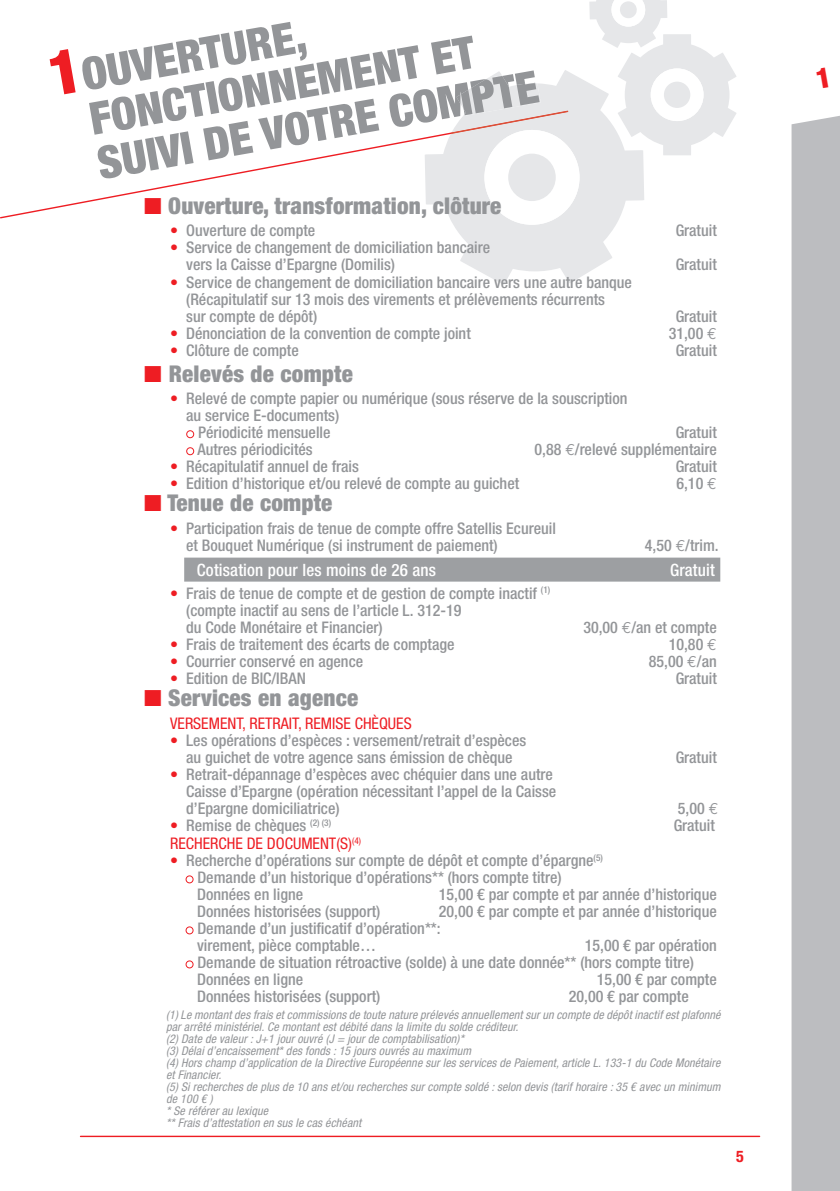
<style>
.page{position:relative;width:840px;height:1191px;background:#fff}
.page>*{position:absolute;margin:0;border:0;box-sizing:border-box;transform-origin:0 0}
.t1{font:900 condensed 45px/45px "Helvetica Neue LT Std";color:#939598}
.t2{font:900 condensed 23.2px "Helvetica Neue LT Std";letter-spacing:.01em;color:#939598}
.t3{font:500 condensed 17px "Helvetica Neue LT Std";letter-spacing:.01em;color:#fff}
.t4{font:500 condensed 16px/17px "Helvetica Neue LT Std";color:#939598}
.t5{font:condensed 16px "Helvetica Neue LT Std";color:#ee1d23}
.t6{font:700 condensed 16px "Helvetica Neue LT Std";color:#ee1d23}
.t7{font:italic condensed 12px/12px "Helvetica Neue LT Std";letter-spacing:.01em;color:#939598}
.s1{font-size:62px;color:#ee1d23}
.s2{color:#ee1d23}
.s3{font-family:"Euro Mono";font-weight:400;font-stretch:normal}
</style>
<div class="page">
<hr style="left:80px;top:1135px;width:679px;height:2px;background:#ee1d23">
<svg style="left:0;top:137px;width:424px;height:81px"></svg>
<svg style="left:424px;top:70px;width:220px;height:215px;fill:#e6e7e9"></svg>
<svg style="left:450px;top:83px;width:129px;height:142px"></svg>
<div style="left:508px;top:154px;width:47px;height:47px;background:#e6e7e9;border-radius:50%"></div>
<svg style="left:589px;top:0;width:147px;height:155px"></svg>
<div style="left:184px;top:557px;width:536px;height:24px;background:#9d9fa2"></div>
<div style="left:186px;top:430px;width:8px;height:8px;border:1px solid #ee1d23;border-radius:50%"></div>
<div style="left:186px;top:447px;width:8px;height:8px;border:1px solid #ee1d23;border-radius:50%"></div>
<div style="left:185px;top:875px;width:8px;height:8px;border:1px solid #ee1d23;border-radius:50%"></div>
<div style="left:185px;top:926px;width:8px;height:8px;border:1px solid #ee1d23;border-radius:50%"></div>
<div style="left:185px;top:960px;width:8px;height:8px;border:1px solid #ee1d23;border-radius:50%"></div>
<svg style="left:791px;top:116px;width:48px;height:1075px;background:#c5c6c8"></svg>
<h1 class="t1" style="left:79px;top:57px;width:448px;text-indent:-32px;rotate:-10deg"><span class="s1">1</span> OUVERTURE,<br>FONCTIONNEMENT ET<br>SUIVI DE VOTRE COMPTE</h1>
<h2 class="t2" style="left:144px;top:197px;width:358px"><span class="s2">■</span> Ouverture, transformation, clôture</h2>
<p class="t4" style="left:170px;top:224px;width:147px"><span class="s2">•</span> Ouverture de compte</p>
<p class="t4" style="left:675px;top:224px;width:43px">Gratuit</p>
<p class="t4" style="left:186px;top:241px;width:305px;text-indent:-16px"><span class="s2">•</span> Service de changement de domiciliation bancaire vers la Caisse d’Epargne (Domilis)</p>
<p class="t4" style="left:675px;top:258px;width:43px">Gratuit</p>
<p class="t4" style="left:186px;top:275px;width:447px;text-indent:-16px"><span class="s2">•</span> Service de changement de domiciliation bancaire vers une autre banque (Récapitulatif sur 13 mois des virements et prélèvements récurrents<br>sur compte de dépôt)</p>
<p class="t4" style="left:675px;top:309px;width:43px">Gratuit</p>
<p class="t4" style="left:170px;top:326px;width:302px"><span class="s2">•</span> Dénonciation de la convention de compte joint</p>
<p class="t4" style="left:668px;top:326px;width:49px">31,00 <span class="s3">€</span></p>
<p class="t4" style="left:170px;top:343px;width:130px"><span class="s2">•</span> Clôture de compte</p>
<p class="t4" style="left:675px;top:343px;width:43px">Gratuit</p>
<h2 class="t2" style="left:144px;top:365px;width:210px"><span class="s2">■</span> Relevés de compte</h2>
<p class="t4" style="left:170px;top:391px;width:458px"><span class="s2">•</span> Relevé de compte papier ou numérique (sous réserve de la souscription</p>
<p class="t4" style="left:186px;top:408px;width:154px">au service E-documents)</p>
<p class="t4" style="left:198px;top:425px;width:134px">Périodicité mensuelle</p>
<p class="t4" style="left:675px;top:425px;width:43px">Gratuit</p>
<p class="t4" style="left:197px;top:442px;width:117px">Autres périodicités</p>
<p class="t4" style="left:534px;top:442px;width:183px">0,88 <span class="s3">€</span>/relevé supplémentaire</p>
<p class="t4" style="left:170px;top:459px;width:190px"><span class="s2">•</span> Récapitulatif annuel de frais</p>
<p class="t4" style="left:675px;top:459px;width:43px">Gratuit</p>
<p class="t4" style="left:170px;top:476px;width:350px"><span class="s2">•</span> Edition d’historique et/ou relevé de compte au guichet</p>
<p class="t4" style="left:676px;top:476px;width:42px">6,10 <span class="s3">€</span></p>
<h2 class="t2" style="left:144px;top:494px;width:189px"><span class="s2">■</span> Tenue de compte</h2>
<p class="t4" style="left:186px;top:521px;width:371px;text-indent:-16px"><span class="s2">•</span> Participation frais de tenue de compte offre Satellis Ecureuil et Bouquet Numérique (si instrument de paiement)</p>
<p class="t4" style="left:644px;top:538px;width:75px">4,50 <span class="s3">€</span>/trim.</p>
<p class="t3" style="left:197px;top:564px;width:240px">Cotisation pour les moins de 26 ans</p>
<p class="t3" style="left:669px;top:564px;width:46px">Gratuit</p>
<p class="t4" style="left:186px;top:586px;width:365px;text-indent:-16px"><span class="s2">•</span> Frais de tenue de compte et de gestion de compte inactif <sup>(1) </sup>(compte inactif au sens de l’article L. 312-19<br>du Code Monétaire et Financier)</p>
<p class="t4" style="left:583px;top:620px;width:135px">30,00 <span class="s3">€</span>/an et compte</p>
<p class="t4" style="left:170px;top:637px;width:286px"><span class="s2">•</span> Frais de traitement des écarts de comptage</p>
<p class="t4" style="left:668px;top:637px;width:49px">10,80 <span class="s3">€</span></p>
<p class="t4" style="left:170px;top:654px;width:194px"><span class="s2">•</span> Courrier conservé en agence</p>
<p class="t4" style="left:648px;top:654px;width:69px">85,00 <span class="s3">€</span>/an</p>
<p class="t4" style="left:170px;top:671px;width:137px"><span class="s2">•</span> Edition de BIC/IBAN</p>
<p class="t4" style="left:675px;top:671px;width:43px">Gratuit</p>
<h2 class="t2" style="left:144px;top:689px;width:215px"><span class="s2">■</span> Services en agence</h2>
<p class="t5" style="left:170px;top:718px;width:243px">VERSEMENT, RETRAIT, REMISE CHÈQUES</p>
<p class="t4" style="left:170px;top:733px;width:357px;text-align:center"><span class="s2">•</span> Les opérations d’espèces : versement/retrait d’espèces au guichet de votre agence sans émission de chèque</p>
<p class="t4" style="left:675px;top:750px;width:43px">Gratuit</p>
<p class="t4" style="left:186px;top:767px;width:371px;text-indent:-16px"><span class="s2">•</span> Retrait-dépannage d’espèces avec chéquier dans une autre<br>Caisse d’Epargne (opération nécessitant l’appel de la Caisse d’Epargne domiciliatrice)</p>
<p class="t4" style="left:677px;top:801px;width:42px">5,00 <span class="s3">€</span></p>
<p class="t4" style="left:170px;top:818px;width:162px"><span class="s2">•</span> Remise de chèques <sup>(2)</sup> <sup>(3)</sup></p>
<p class="t4" style="left:673px;top:818px;width:43px">Gratuit</p>
<p class="t5" style="left:170px;top:838px;width:192px">RECHERCHE DE DOCUMENT(S)<sup>(4)</sup></p>
<p class="t4" style="left:197px;top:853px;width:407px;text-indent:-27px"><span class="s2">•</span> Recherche d’opérations sur compte de dépôt et compte d’épargne<sup>(5)<br></sup>Demande d’un historique d’opérations** (hors compte titre)<br>Données en ligne</p>
<p class="t4" style="left:438px;top:887px;width:279px">15,00 € par compte et par année d’historique</p>
<p class="t4" style="left:197px;top:904px;width:521px;text-indent:242px">20,00 € par compte et par année d’historique<br>Demande d’un justificatif d’opération**:<br>virement, pièce comptable…</p>
<p class="t4" style="left:197px;top:904px;width:185px">Données historisées (support)</p>
<p class="t4" style="left:197px;top:938px;width:521px;text-indent:387px">15,00 € par opération<br>Demande de situation rétroactive (solde) à une date donnée** (hors compte titre)<br>Données en ligne</p>
<p class="t4" style="left:596px;top:972px;width:121px">15,00 € par compte</p>
<p class="t4" style="left:197px;top:989px;width:185px">Données historisées (support)</p>
<p class="t4" style="left:568px;top:989px;width:121px">20,00 € par compte</p>
<p class="t7" style="left:166px;top:1009px;width:555px">(1) Le montant des frais et commissions de toute nature prélevés annuellement sur un compte de dépôt inactif est plafonné par arrêté ministériel. Ce montant est débité dans la limite du solde créditeur.<br>(2) Date de valeur : J+1 jour ouvré (J = jour de comptabilisation)*<br>(3) Délai d’encaissement* des fonds : 15 jours ouvrés au maximum<br>(4) Hors champ d’application de la Directive Européenne sur les services de Paiement, article L. 133-1 du Code Monétaire et Financier.<br>(5) Si recherches de plus de 10 ans et/ou recherches sur compte soldé : selon devis (tarif horaire : 35 € avec un minimum de 100 € )<br>* Se référer au lexique<br>** Frais d’attestation en sus le cas échéant</p>
<p class="t6" style="left:735px;top:1151px;width:9px">5</p>
</div>
